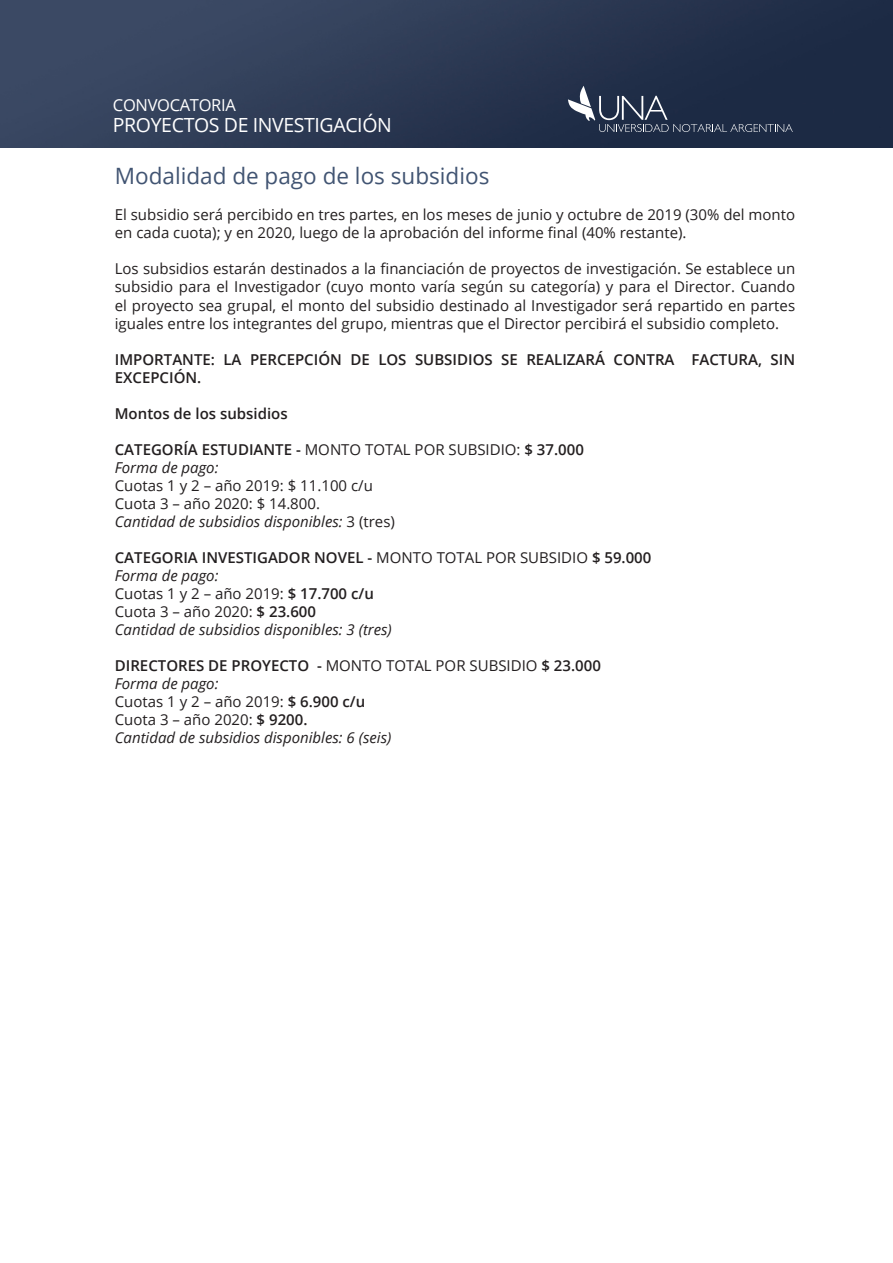
<style>
.page{position:relative;width:893px;height:1263px;background:#fff}
.page>*{position:absolute;margin:0;border:0;box-sizing:border-box;transform-origin:0 0}
.t1{font:22.5px "Open Sans";color:#415472}
.t2{font:19.5px "Open Sans";letter-spacing:-.02em;color:#fff}
.t3{font:16.5px "Open Sans";letter-spacing:-.02em;color:#fff}
.t4{font:15px/18px "Open Sans";color:#231f20}
.t5{font:600 15px/18px "Open Sans";color:#231f20}
.t6{font:italic 15px "Open Sans";color:#231f20}
.s1{font-weight:400}
.s2{font-style:normal}
.s3{font-weight:600}
</style>
<div class="page">
<img style="left:0;top:0;width:892px;height:147px">
<svg style="left:568px;top:86px;width:225px;height:46px"></svg>
<p class="t3" style="left:113px;top:94px;width:124px">CONVOCATORIA</p>
<h2 class="t2" style="left:113px;top:112px;width:280px">PROYECTOS DE INVESTIGACIÓN</h2>
<p class="t1" style="left:115px;top:161px;width:376px">Modalidad de pago de los subsidios</p>
<p class="t4" style="left:115px;top:206px;width:682px">El subsidio será percibido en tres partes, en los meses de junio y octubre de 2019 (30% del monto en cada cuota); y en 2020, luego de la aprobación del informe final (40% restante).</p>
<p class="t4" style="left:115px;top:260px;width:682px;text-align:justify">Los subsidios estarán destinados a la financiación de proyectos de investigación. Se establece un subsidio para el Investigador (cuyo monto varía según su categoría) y para el Director. Cuando el proyecto sea grupal, el monto del subsidio destinado al Investigador será repartido en partes iguales entre los integrantes del grupo, mientras que el Director percibirá el subsidio completo.</p>
<p class="t5" style="left:115px;top:350px;width:682px">IMPORTANTE: LA PERCEPCIÓN DE LOS SUBSIDIOS SE REALIZARÁ CONTRA FACTURA, SIN<br>EXCEPCIÓN.</p>
<p class="t5" style="left:115px;top:404px;width:174px">Montos de los subsidios</p>
<p class="t5" style="left:115px;top:440px;width:471px">CATEGORÍA ESTUDIANTE - <span class="s1">M ONTO TOTAL POR SUBSIDIO:</span> $ 37.000</p>
<p class="t6" style="left:115px;top:457px;width:105px">Forma de pago:</p>
<p class="t4" style="left:115px;top:476px;width:260px">Cuotas 1 y 2 – año 2019: $ 11.100 c/u</p>
<p class="t4" style="left:115px;top:494px;width:207px">Cuota 3 – año 2020: $ 14.800.</p>
<p class="t6" style="left:115px;top:511px;width:282px">Cantidad de subsidios disponibles: <span class="s2">3 (tres)</span></p>
<p class="t5" style="left:115px;top:548px;width:538px">CATEGORIA INVESTIGADOR NOVEL - <span class="s1">M ONTO TOTAL POR SUBSIDIO</span> $ 59.000</p>
<p class="t6" style="left:115px;top:565px;width:105px">Forma de pago:</p>
<p class="t4" style="left:115px;top:584px;width:261px">Cuotas 1 y 2 – año 2019: <span class="s3">$ 17.700 c/u</span></p>
<p class="t4" style="left:115px;top:602px;width:203px">Cuota 3 – año 2020: <span class="s3">$ 23.600</span></p>
<p class="t6" style="left:115px;top:619px;width:279px">Cantidad de subsidios disponibles: 3 (tres)</p>
<p class="t5" style="left:115px;top:656px;width:488px">DIRECTORES DE PROYECTO - <span class="s1">M ONTO TOTAL POR SUBSIDIO</span> $ 23.000</p>
<p class="t6" style="left:115px;top:673px;width:105px">Forma de pago:</p>
<p class="t4" style="left:115px;top:692px;width:252px">Cuotas 1 y 2 – año 2019: <span class="s3">$ 6.900 c/u</span></p>
<p class="t4" style="left:115px;top:710px;width:194px">Cuota 3 – año 2020: <span class="s3">$ 9200.</span></p>
<p class="t6" style="left:115px;top:727px;width:278px">Cantidad de subsidios disponibles: 6 (seis)</p>
</div>
